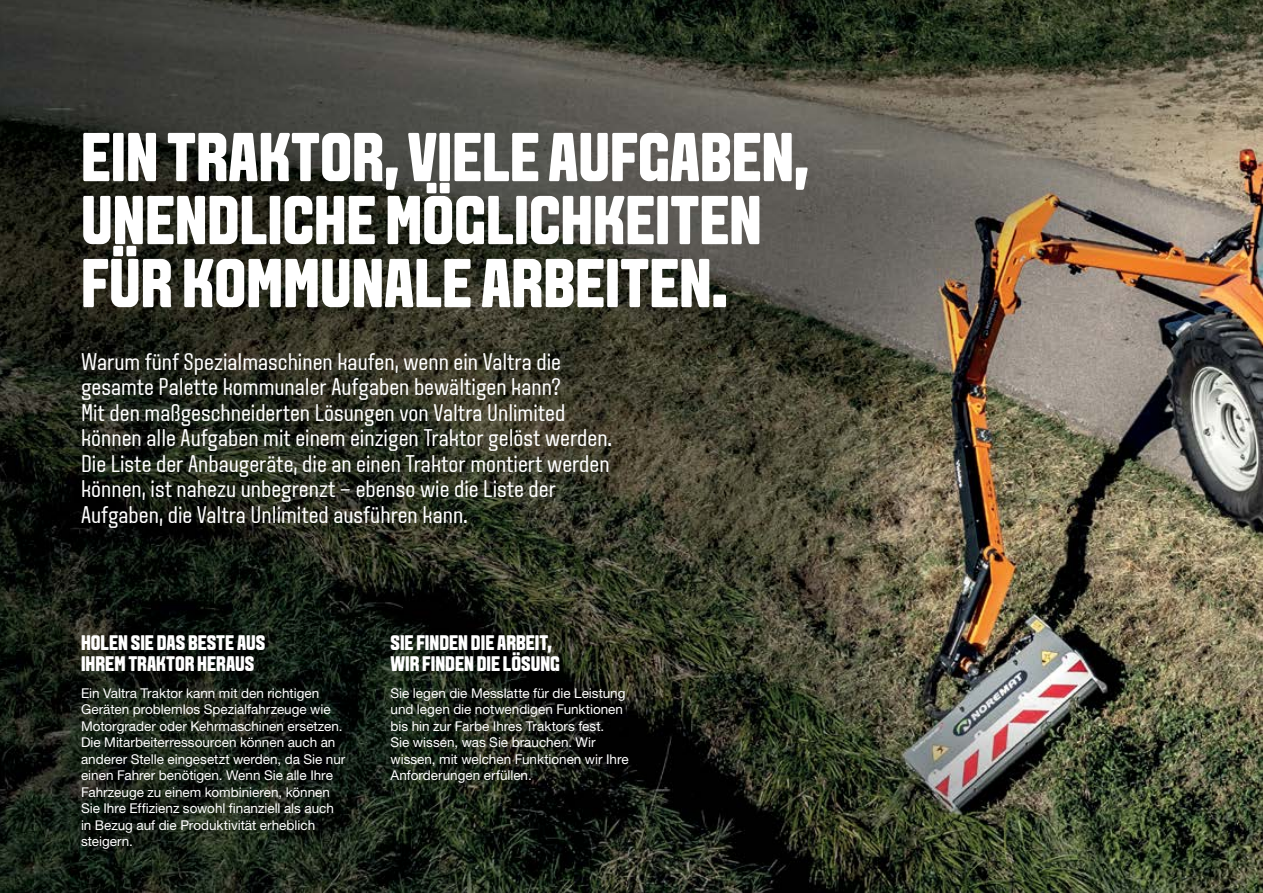
<style>
.page{position:relative;width:1263px;height:893px;background:#fff}
.page>*{position:absolute;margin:0;border:0;box-sizing:border-box;transform-origin:0 0}
.t1{font:800 69px/63px "VALTRA Aveny T";color:#fff}
.t2{font:24px/25.5px "VALTRA Aveny T";color:#fff}
.t3{font:800 21px/21px "VALTRA Aveny T";color:#fff}
.t4{font:13.5px/16.5px "Helvetica Neue LT Std";color:#fff}
</style>
<div class="page">
<img style="left:0;top:0;width:1263px;height:893px">
<h1 class="t1" style="left:81px;top:128px;width:729px">EIN TRAKTOR, VIELE AUFGABEN,<br>UNENDLICHE MÖGLICHKEITEN<br>FÜR KOMMUNALE ARBEITEN.</h1>
<p class="t2" style="left:81px;top:349px;width:533px">Warum fünf Spezialmaschinen kaufen, wenn ein Valtra die gesamte Palette kommunaler Aufgaben bewältigen kann?<br>Mit den maßgeschneiderten Lösungen von Valtra Unlimited können alle Aufgaben mit einem einzigen Traktor gelöst werden.<br>Die Liste der Anbaugeräte, die an einen Traktor montiert werden können, ist nahezu unbegrenzt – ebenso wie die Liste der Aufgaben, die Valtra Unlimited ausführen kann.</p>
<h3 class="t3" style="left:81px;top:632px;width:186px">HOLEN SIE DAS BESTE AUS<br>IHREM TRAKTOR HERAUS</h3>
<p class="t4" style="left:81px;top:684px;width:266px">Ein Valtra Traktor kann mit den richtigen Geräten problemlos Spezialfahrzeuge wie Motorgrader oder Kehrmaschinen ersetzen.<br>Die Mitarbeiterressourcen können auch an anderer Stelle eingesetzt werden, da Sie nur einen Fahrer benötigen. Wenn Sie alle Ihre Fahrzeuge zu einem kombinieren, können Sie Ihre Effizienz sowohl finanziell als auch in Bezug auf die Produktivität erheblich steigern.</p>
<h3 class="t3" style="left:390px;top:632px;width:171px">SIE FINDEN DIE ARBEIT,<br>WIR FINDEN DIE LÖSUNG</h3>
<p class="t4" style="left:390px;top:684px;width:240px">Sie legen die Messlatte für die Leistung und legen die notwendigen Funktionen bis hin zur Farbe Ihres Traktors fest.<br>Sie wissen, was Sie brauchen. Wir wissen, mit welchen Funktionen wir Ihre Anforderungen erfüllen.</p>
</div>
